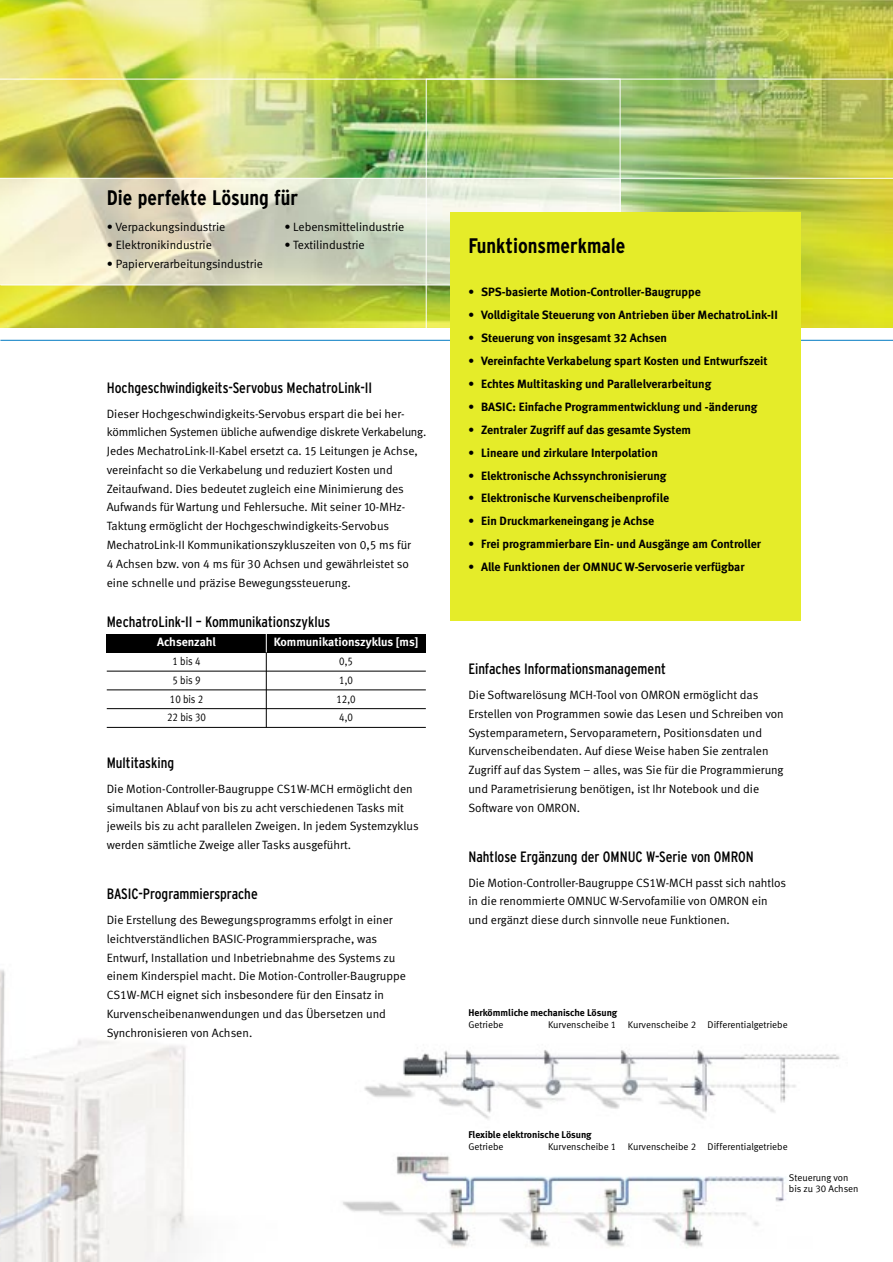
<style>
.page{position:relative;width:893px;height:1262px;background:#fff}
.page>*{position:absolute;margin:0;border:0;box-sizing:border-box;transform-origin:0 0}
.t1{font:700 condensed 21px "Interstate";color:#000}
.t2{font:condensed 15px "Interstate";color:#000}
.t3{font:12px/18.8px "Meta Normal LF";color:#000}
.t4{font:12px "Meta Bold LF";color:#000}
.t5{font:12px "Meta Bold LF";color:#fff}
.t6{font:11.25px "Meta Normal LF";letter-spacing:-.005em;color:#000;scale:.87 1}
.t7{font:9.75px/11.7px "Meta Normal LF";color:#000}
.t8{font:9.75px "Meta Bold LF";color:#000}
</style>
<div class="page">
<img style="left:1px;top:327px;width:449px;height:935px">
<img style="left:1px;top:0;width:891px;height:327px">
<img style="left:1px;top:179px;width:617px;height:106px">
<img style="left:1px;top:79px;width:891px;height:100px">
<hr style="left:1px;top:340px;width:891px;height:1px;background:#007ac2">
<div style="left:426px;top:79px;width:194px;height:251px;border:1px solid #fff"></div>
<hr style="left:1px;top:285px;width:455px;height:1px;background:#fff">
<div style="left:450px;top:213px;width:350px;height:408px;background:#e5ec29"></div>
<div style="left:107px;top:633px;width:319px;height:19px;background:#000"></div>
<hr style="left:266px;top:652px;width:1px;height:75px;background:#000">
<hr style="left:107px;top:708px;width:319px;height:1px;background:#000">
<hr style="left:107px;top:727px;width:319px;height:1px;background:#000">
<svg style="left:266px;top:633px;width:1px;height:19px"></svg>
<hr style="left:107px;top:689px;width:319px;height:1px;background:#000">
<hr style="left:107px;top:671px;width:319px;height:1px;background:#000">
<img style="left:308px;top:1036px;width:532px;height:222px">
<h1 class="t1" style="left:107px;top:190px;width:193px">Die perfekte Lösung für</h1>
<p class="t3" style="left:107px;top:218px;width:120px">• Verpackungsindustrie</p>
<p class="t3" style="left:107px;top:237px;width:107px">• Elektronikindustrie</p>
<p class="t3" style="left:107px;top:255px;width:158px">• Papierverarbeitungsindustrie</p>
<p class="t3" style="left:284px;top:218px;width:121px">• Lebensmittelindustrie</p>
<p class="t3" style="left:284px;top:237px;width:82px">• Textilindustrie</p>
<p class="t2" style="left:107px;top:382px;width:267px">Hochgeschwindigkeits-Servobus MechatroLink-II</p>
<p class="t3" style="left:107px;top:405px;width:321px">Dieser Hochgeschwindigkeits-Servobus erspart die bei her&shy;kömmlichen Systemen übliche aufwendige diskrete Verkabelung.<br>Jedes MechatroLink-II-Kabel ersetzt ca. 15 Leitungen je Achse, vereinfacht so die Verkabelung und reduziert Kosten und Zeitaufwand. Dies bedeutet zugleich eine Minimierung des Aufwands für Wartung und Fehlersuche. Mit seiner 10-MHz-Taktung ermöglicht der Hochgeschwindigkeits-Servobus MechatroLink-II Kommunikationszykluszeiten von 0,5 ms für<br>4 Achsen bzw. von 4 ms für 30 Achsen und gewährleistet so eine schnelle und präzise Bewegungssteuerung.</p>
<p class="t2" style="left:107px;top:616px;width:225px">MechatroLink-II – Kommunikationszyklus</p>
<p class="t5" style="left:157px;top:637px;width:60px">Achsenzahl</p>
<p class="t5" style="left:274px;top:637px;width:146px">Kommunikationszyklus [ms]</p>
<p class="t6" style="left:172px;top:657px;width:34px">1 bis 4</p>
<p class="t6" style="left:339px;top:657px;width:17px">0,5</p>
<p class="t6" style="left:172px;top:675px;width:34px">5 bis 9</p>
<p class="t6" style="left:339px;top:675px;width:17px">1,0</p>
<p class="t6" style="left:170px;top:694px;width:40px">10 bis 2</p>
<p class="t6" style="left:336px;top:694px;width:24px">12,0</p>
<p class="t6" style="left:167px;top:713px;width:46px">22 bis 30</p>
<p class="t6" style="left:339px;top:713px;width:17px">4,0</p>
<p class="t2" style="left:107px;top:757px;width:69px">Multitasking</p>
<p class="t3" style="left:107px;top:780px;width:313px">Die Motion-Controller-Baugruppe CS1W-MCH ermöglicht den simultanen Ablauf von bis zu acht verschiedenen Tasks mit jeweils bis zu acht parallelen Zweigen. In jedem Systemzyklus werden sämtliche Zweige aller Tasks ausgeführt.</p>
<p class="t2" style="left:107px;top:888px;width:152px">BASIC-Programmiersprache</p>
<p class="t3" style="left:107px;top:911px;width:301px">Die Erstellung des Bewegungsprogramms erfolgt in einer leichtverständlichen BASIC-Programmiersprache, was Entwurf, Installation und Inbetriebnahme des Systems zu einem Kinderspiel macht. Die Motion-Controller-Baugruppe CS1W-MCH eignet sich insbesondere für den Einsatz in Kurvenscheibenanwendungen und das Übersetzen und Synchronisieren von Achsen.</p>
<h1 class="t1" style="left:468px;top:238px;width:158px">Funktionsmerkmale</h1>
<p class="t4" style="left:468px;top:287px;width:234px">• SPS-basierte Motion-Controller-Baugruppe</p>
<p class="t4" style="left:468px;top:310px;width:311px">• Volldigitale Steuerung von Antrieben über MechatroLink-II</p>
<p class="t4" style="left:468px;top:333px;width:200px">• Steuerung von insgesamt 32 Achsen</p>
<p class="t4" style="left:468px;top:356px;width:301px">• Vereinfachte Verkabelung spart Kosten und Entwurfszeit</p>
<p class="t4" style="left:468px;top:379px;width:244px">• Echtes Multitasking und Parallelverarbeitung</p>
<p class="t4" style="left:468px;top:402px;width:291px">• BASIC: Einfache Programmentwicklung und -änderung</p>
<p class="t4" style="left:468px;top:425px;width:224px">• Zentraler Zugriff auf das gesamte System</p>
<p class="t4" style="left:468px;top:448px;width:191px">• Lineare und zirkulare Interpolation</p>
<p class="t4" style="left:468px;top:470px;width:199px">• Elektronische Achssynchronisierung</p>
<p class="t4" style="left:468px;top:493px;width:202px">• Elektronische Kurvenscheibenprofile</p>
<p class="t4" style="left:468px;top:516px;width:187px">• Ein Druckmarkeneingang je Achse</p>
<p class="t4" style="left:468px;top:539px;width:294px">• Frei programmierbare Ein- und Ausgänge am Controller</p>
<p class="t4" style="left:468px;top:562px;width:278px">• Alle Funktionen der OMNUC W-Servoserie verfügbar</p>
<p class="t2" style="left:468px;top:663px;width:199px">Einfaches Informationsmanagement</p>
<p class="t3" style="left:468px;top:686px;width:317px">Die Softwarelösung MCH-Tool von OMRON ermöglicht das Erstellen von Programmen sowie das Lesen und Schreiben von Systemparametern, Servoparametern, Positionsdaten und Kurvenscheibendaten. Auf diese Weise haben Sie zentralen Zugriff auf das System – alles, was Sie für die Programmierung und Parametrisierung benötigen, ist Ihr Notebook und die Software von OMRON.</p>
<p class="t2" style="left:468px;top:851px;width:287px">Nahtlose Ergänzung der OMNUC W-Serie von OMRON</p>
<p class="t3" style="left:468px;top:874px;width:319px">Die Motion-Controller-Baugruppe CS1W-MCH passt sich nahtlos in die renommierte OMNUC W-Servofamilie von OMRON ein und ergänzt diese durch sinnvolle neue Funktionen.</p>
<p class="t8" style="left:468px;top:1009px;width:150px">Herkömmliche mechanische Lösung</p>
<p class="t7" style="left:468px;top:1019px;width:37px">Getriebe</p>
<p class="t7" style="left:548px;top:1019px;width:241px">Kurvenscheibe 1 Kurvenscheibe 2 Differentialgetriebe</p>
<p class="t8" style="left:468px;top:1130px;width:125px">Flexible elektronische Lösung</p>
<p class="t7" style="left:468px;top:1141px;width:37px">Getriebe</p>
<p class="t7" style="left:548px;top:1141px;width:241px">Kurvenscheibe 1 Kurvenscheibe 2 Differentialgetriebe</p>
<p class="t7" style="left:789px;top:1172px;width:71px">Steuerung von bis zu 30 Achsen</p>
</div>
